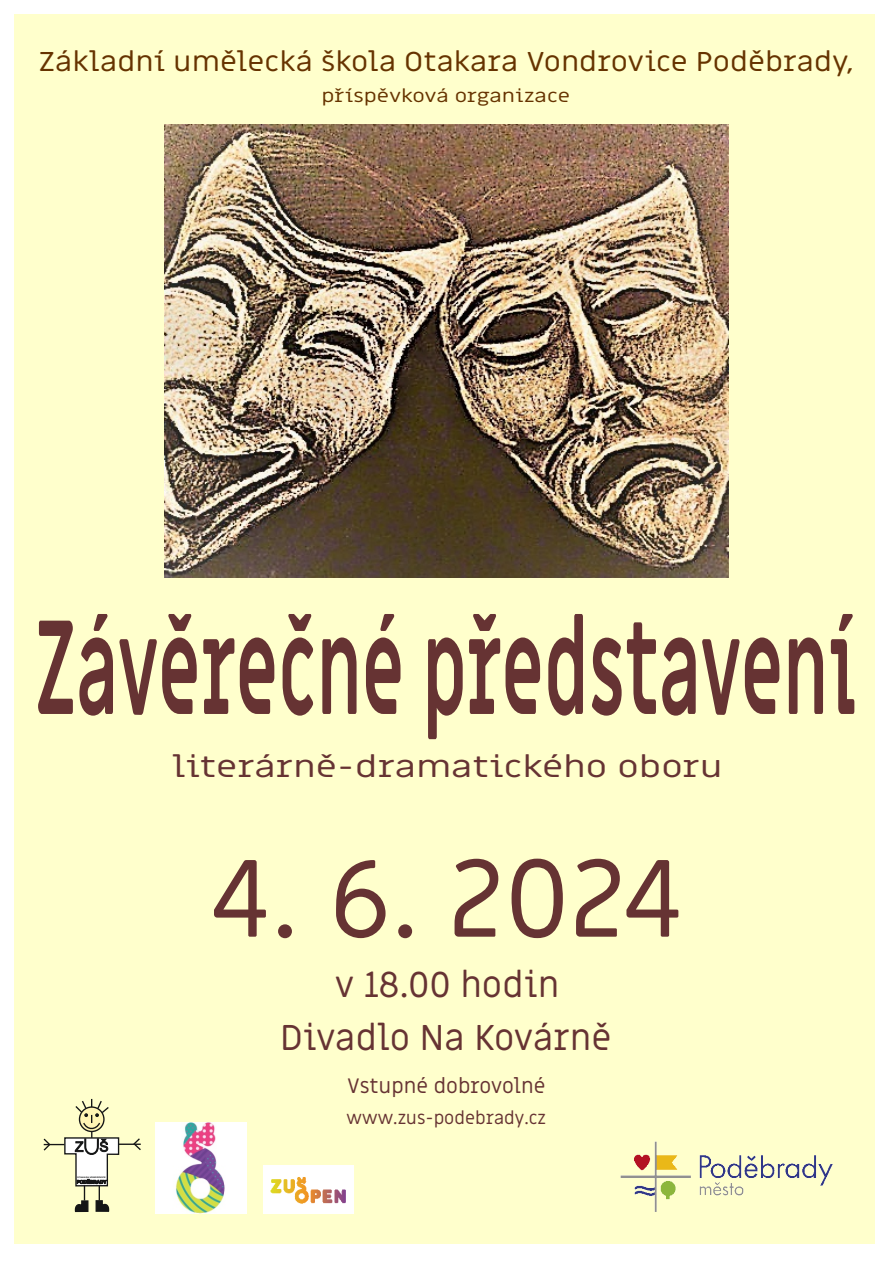
<style>
.page{position:relative;width:893px;height:1263px;background:#fff}
.page>*{position:absolute;margin:0;border:0;box-sizing:border-box;transform-origin:0 0}
.t1{font:700 130.5px "Miriam Libre";letter-spacing:-.005em;color:#633;scale:.56 1}
.t2{font:110.25px "Miriam Libre";color:#633}
.t3{font:36px/53.7px "Miriam Libre";color:#633;text-align:center}
.t4{font:30px "Miriam Libre";color:#633;scale:1.27 1}
.t5{font:27.3px "Miriam Libre";color:#630;scale:1.11 1}
.t6{font:21px "Miriam Libre";color:#633}
.t7{font:18px "Miriam Libre";color:#630;scale:1.23 1}
.t8{font:18px "Miriam Libre";color:#633}
.t9{font:700 2.1px "Arial";color:#151616;scale:1.18 1}
</style>
<div class="page">
<div style="left:14px;top:14px;width:861px;height:1229px;background:#ffc"></div>
<img style="left:620px;top:1141px;width:213px;height:71px">
<img style="left:164px;top:124px;width:564px;height:453px">
<hr style="left:119px;top:1143px;width:22px;height:2px;background:#151616">
<svg style="left:132px;top:1138px;width:9px;height:12px"></svg>
<svg style="left:43px;top:1098px;width:77px;height:115px"></svg>
<img style="left:156px;top:1122px;width:91px;height:91px">
<img style="left:263px;top:1165px;width:91px;height:49px">
<p class="t5" style="left:38px;top:44px;width:736px">Základní umělecká škola Otakara Vondrovice Poděbrady,</p>
<p class="t7" style="left:322px;top:85px;width:204px">příspěvková organizace</p>
<h1 class="t1" style="left:35px;top:587px;width:1469px">Závěrečné představení</h1>
<p class="t4" style="left:172px;top:748px;width:435px">literárně-dramatického oboru</p>
<h2 class="t2" style="left:210px;top:830px;width:476px">4. 6. 2024</h2>
<h3 class="t3" style="left:280px;top:958px;width:333px">v 18.00 hodin<br>Divadlo Na Kovárně</h3>
<p class="t6" style="left:347px;top:1072px;width:200px">Vstupné dobrovolné</p>
<p class="t9" style="left:77px;top:1177px;width:26px">OTAKARA VONDROVICE</p>
<p class="t8" style="left:347px;top:1106px;width:201px">www.zus-podebrady.cz</p>
</div>
